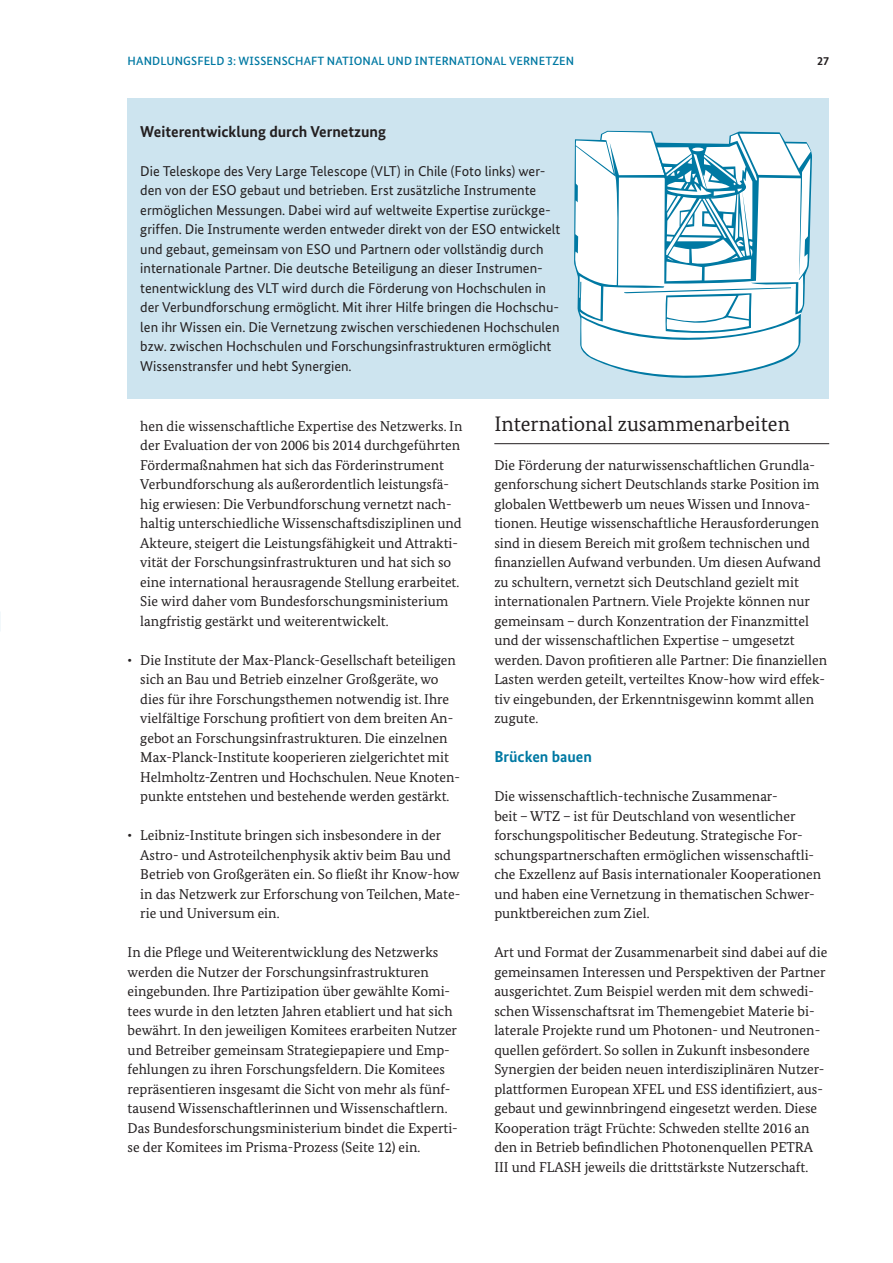
<style>
.page{position:relative;width:893px;height:1263px;background:#fff}
.page>*{position:absolute;margin:0;border:0;box-sizing:border-box;transform-origin:0 0}
._08_Subheadline{font:21px "Bundes Serif";color:#231f20}
.Textbox-Überschrift{font:700 15.75px "Bundes Sans";color:#231f20}
._09_Subheadline_opti{font:700 15.75px "Bundes Sans";color:#0079a3}
._10_Fließtext{font:14.25px/19.5px "Bundes Serif";color:#231f20}
.Textbox-Fließtext_sc{font:14.25px/19.5px "Bundes Sans";color:#231f20}
.t1{font:500 12px "Bundes Sans";letter-spacing:.01em;color:#0079a3}
.t2{font:700 12px "Bundes Sans";color:#231f20}
</style>
<div class="page">
<img style="left:0;top:0;width:1px;height:631px">
<hr style="left:494px;top:443px;width:335px;height:1px;background:#231f20">
<div style="left:128px;top:98px;width:701px;height:300px;background:#cde4ef"></div>
<svg style="left:574px;top:131px;width:238px;height:247px;fill:#fff"></svg>
<svg style="left:667px;top:257px;width:7px;height:4px"></svg>
<svg style="left:624px;top:287px;width:167px;height:48px"></svg>
<svg style="left:659px;top:146px;width:88px;height:52px"></svg>
<p class="t1" style="left:128px;top:53px;width:446px">HAN DLUNGSFELD 3: WISSEN SCHAFT NATIONAL UN D INTERNATIONAL VERN ETZEN</p>
<p class="t2" style="left:817px;top:53px;width:13px">27</p>
<p class="Textbox-Überschrift" style="left:140px;top:122px;width:247px">Weiterentwicklung durch Vernetzung</p>
<p class="Textbox-Fließtext_sc" style="left:140px;top:161px;width:421px">Die Teleskope des Very Large Telescope (VLT) in Chile (Foto links) wer&shy;den von der ESO gebaut und betrieben. Erst zusätzliche Instrumente ermöglichen Messungen. Dabei wird auf weltweite Expertise zurückge&shy;griffen. Die Instrumente werden entweder direkt von der ESO entwickelt und gebaut, gemeinsam von ESO und Partnern oder vollständig durch internationale Partner. Die deutsche Beteiligung an dieser Instrumen&shy;tenentwicklung des VLT wird durch die Förderung von Hochschulen in der Verbundforschung ermöglicht. Mit ihrer Hilfe bringen die Hochschu&shy;len ihr Wissen ein. Die Vernetzung zwischen verschiedenen Hochschulen bzw. zwischen Hochschulen und Forschungsinfrastrukturen ermöglicht Wissenstransfer und hebt Synergien.</p>
<p class="_10_Fließtext" style="left:140px;top:416px;width:324px">hen die wissenschaftliche Expertise des Netzwerks. In der Evaluation der von 2006 bis 2014 durchgeführten Fördermaßnahmen hat sich das Förderinstrument Verbundforschung als außerordentlich leistungsfä&shy;hig erwiesen: Die Verbundforschung vernetzt nach&shy;haltig unterschiedliche Wissenschaftsdisziplinen und Akteure, steigert die Leistungsfähigkeit und Attrakti&shy;vität der Forschungsinfrastrukturen und hat sich so eine international herausragende Stellung erarbeitet.<br>Sie wird daher vom Bundesforschungsministerium langfristig gestärkt und weiterentwickelt.</p>
<p class="_10_Fließtext" style="left:140px;top:650px;width:321px;text-indent:-13px">∙ Die Institute der Max-Planck-Gesellschaft beteiligen sich an Bau und Betrieb einzelner Großgeräte, wo dies für ihre Forschungsthemen notwendig ist. Ihre vielfältige Forschung profitiert von dem breiten An&shy;gebot an Forschungsinfrastrukturen. Die einzelnen Max-Planck-Institute kooperieren zielgerichtet mit Helmholtz-Zentren und Hochschulen. Neue Knoten&shy;punkte entstehen und bestehende werden gestärkt.</p>
<p class="_10_Fließtext" style="left:140px;top:825px;width:321px;text-indent:-13px">∙ Leibniz-Institute bringen sich insbesondere in der Astro- und Astroteilchenphysik aktiv beim Bau und Betrieb von Großgeräten ein. So fließt ihr Know-how in das Netzwerk zur Erforschung von Teilchen, Mate&shy;rie und Universum ein.</p>
<p class="_10_Fließtext" style="left:128px;top:942px;width:332px">In die Pflege und Weiterentwicklung des Netzwerks werden die Nutzer der Forschungsinfrastrukturen eingebunden. Ihre Partizipation über gewählte Komi&shy;tees wurde in den letzten Jahren etabliert und hat sich bewährt. In den jeweiligen Komitees erarbeiten Nutzer und Betreiber gemeinsam Strategiepapiere und Emp&shy;fehlungen zu ihren Forschungsfeldern. Die Komitees repräsentieren insgesamt die Sicht von mehr als fünf&shy;tausend Wissenschaftlerinnen und Wissenschaftlern.<br>Das Bundesforschungsministerium bindet die Experti&shy;se der Komitees im Prisma-Prozess (Seite 12) ein.</p>
<p class="_08_Subheadline" style="left:494px;top:410px;width:297px">International zusammenarbeiten</p>
<p class="_10_Fließtext" style="left:494px;top:455px;width:334px">Die Förderung der naturwissenschaftlichen Grundla&shy;genforschung sichert Deutschlands starke Position im globalen Wettbewerb um neues Wissen und Innova&shy;tionen. Heutige wissenschaftliche Herausforderungen sind in diesem Bereich mit großem technischen und finanziellen Aufwand verbunden. Um diesen Aufwand zu schultern, vernetzt sich Deutschland gezielt mit internationalen Partnern. Viele Projekte können nur gemeinsam – durch Konzentration der Finanzmittel und der wissenschaftlichen Expertise – umgesetzt werden. Davon profitieren alle Partner: Die finanziellen Lasten werden geteilt, verteiltes Know-how wird effek&shy;tiv eingebunden, der Erkenntnisgewinn kommt allen zugute.</p>
<p class="_09_Subheadline_opti" style="left:494px;top:747px;width:99px">Brücken bauen</p>
<p class="_10_Fließtext" style="left:494px;top:786px;width:328px">Die wissenschaftlich-technische Zusammenar-<br>beit – WTZ – ist für Deutschland von wesentlicher forschungspolitischer Bedeutung. Strategische For&shy;schungspartnerschaften ermöglichen wissenschaftli&shy;che Exzellenz auf Basis internationaler Kooperationen und haben eine Vernetzung in thematischen Schwer&shy;punktbereichen zum Ziel.</p>
<p class="_10_Fließtext" style="left:494px;top:942px;width:335px">Art und Format der Zusammenarbeit sind dabei auf die gemeinsamen Interessen und Perspektiven der Partner ausgerichtet. Zum Beispiel werden mit dem schwedi&shy;schen Wissenschaftsrat im Themengebiet Materie bi&shy;laterale Projekte rund um Photonen- und Neutronen&shy;quellen gefördert. So sollen in Zukunft insbesondere Synergien der beiden neuen interdisziplinären Nutzer&shy;plattformen European XFEL und ESS identifiziert, aus&shy;gebaut und gewinnbringend eingesetzt werden. Diese Kooperation trägt Früchte: Schweden stellte 2016 an den in Betrieb befindlichen Photonenquellen PETRA III und FLASH jeweils die drittstärkste Nutzerschaft.</p>
</div>
